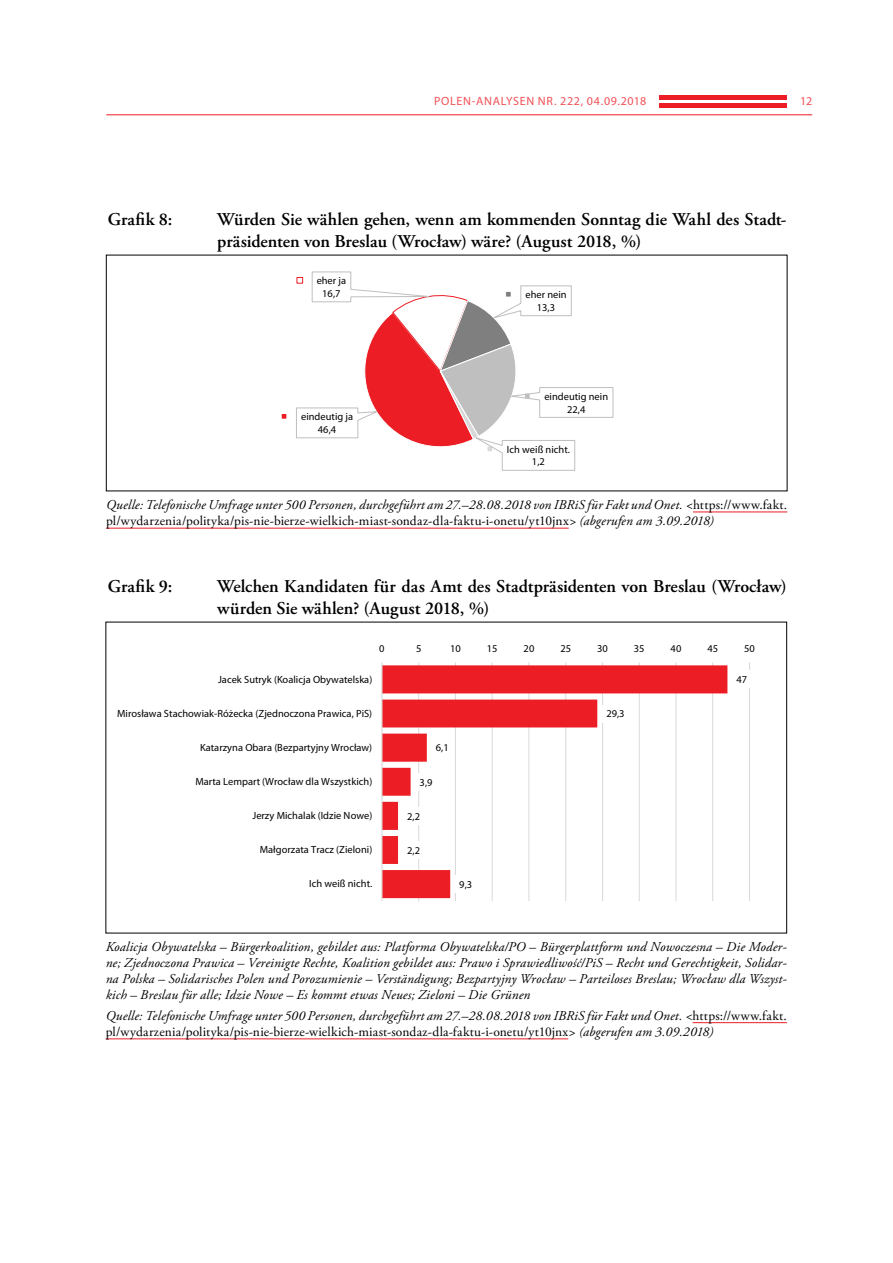
<style>
.page{position:relative;width:893px;height:1263px;background:#fff}
.page>*{position:absolute;margin:0;border:0;box-sizing:border-box;transform-origin:0 0}
.t1{font:600 18px/21.6px "Adobe Garamond Pro";color:#000}
.t2{font:italic 13.5px/16.2px "Adobe Garamond Pro";letter-spacing:.01em;color:#000}
.t3{font:12px "Myriad Pro";letter-spacing:.055em;color:#f05156}
.t4{font:10.5px/12.6px "Myriad Pro";color:#000;text-align:center}
.s1{font-style:normal}
</style>
<div class="page">
<div style="left:659px;top:103px;width:128px;height:5px;background:#ec1d24"></div>
<hr style="left:659px;top:96px;width:128px;height:4px;background:#ec1d24">
<hr style="left:106px;top:114px;width:706px;height:1px;background:#ec1d24">
<svg style="left:281px;top:414px;width:6px;height:5px"></svg>
<svg style="left:296px;top:272px;width:317px;height:199px"></svg>
<hr style="left:693px;top:512px;width:94px;height:1px;background:#ec1d24">
<hr style="left:106px;top:528px;width:463px;height:1px;background:#ec1d24">
<hr style="left:418px;top:662px;width:1px;height:239px;background:#d9d9d9">
<hr style="left:455px;top:662px;width:1px;height:239px;background:#d9d9d9">
<hr style="left:492px;top:662px;width:1px;height:239px;background:#d9d9d9">
<hr style="left:529px;top:662px;width:1px;height:239px;background:#d9d9d9">
<hr style="left:565px;top:662px;width:1px;height:239px;background:#d9d9d9">
<hr style="left:602px;top:662px;width:1px;height:239px;background:#d9d9d9">
<hr style="left:639px;top:662px;width:1px;height:239px;background:#d9d9d9">
<hr style="left:676px;top:662px;width:1px;height:239px;background:#d9d9d9">
<hr style="left:712px;top:662px;width:1px;height:239px;background:#d9d9d9">
<hr style="left:749px;top:662px;width:1px;height:239px;background:#d9d9d9">
<svg style="left:382px;top:665px;width:345px;height:233px"></svg>
<hr style="left:381px;top:662px;width:1px;height:239px;background:#d9d9d9">
<div style="left:732px;top:671px;width:20px;height:17px;background:#fff"></div>
<div style="left:602px;top:705px;width:27px;height:17px;background:#fff"></div>
<div style="left:431px;top:739px;width:22px;height:17px;background:#fff"></div>
<div style="left:415px;top:773px;width:22px;height:17px;background:#fff"></div>
<div style="left:403px;top:807px;width:22px;height:17px;background:#fff"></div>
<div style="left:403px;top:841px;width:22px;height:17px;background:#fff"></div>
<div style="left:455px;top:875px;width:22px;height:18px;background:#fff"></div>
<hr style="left:693px;top:1022px;width:94px;height:1px;background:#ec1d24">
<hr style="left:106px;top:1038px;width:462px;height:1px;background:#ec1d24">
<p class="t3" style="left:434px;top:94px;width:214px">POLEN-ANALYSEN NR. 222, 04.09.2018</p>
<p class="t3" style="left:800px;top:94px;width:14px">12</p>
<h1 class="t1" style="left:108px;top:209px;width:66px">Grafik 8:</h1>
<h1 class="t1" style="left:217px;top:209px;width:571px">Würden Sie wählen gehen, wenn am kommenden Sonntag die Wahl des Stadt&shy;präsidenten von Breslau (Wrocław) wäre? (August 2018, %)</h1>
<p class="t4" style="left:317px;top:274px;width:31px">eher ja<br>16,7</p>
<p class="t4" style="left:525px;top:288px;width:43px">eher nein<br>13,3</p>
<p class="t4" style="left:544px;top:390px;width:65px">eindeutig nein<br>22,4</p>
<p class="t4" style="left:507px;top:443px;width:65px">Ich weiß nicht.<br>1,2</p>
<p class="t2" style="left:106px;top:497px;width:683px">Quelle: Telefonische Umfrage unter 500 Personen, durchgeführt am 27.–28.08.2018 von IBRiS für Fakt und Onet. &lt;<span class="s1">https://www.fakt. pl/wydarzenia/polityka/pis-nie-bierze-wielkich-miast-sondaz-dla-faktu-i-onetu/yt10jnx</span>&gt; (abgerufen am 3.09.2018)</p>
<p class="t4" style="left:301px;top:410px;width:54px">eindeutig ja<br>46,4</p>
<h1 class="t1" style="left:108px;top:576px;width:66px">Grafik 9:</h1>
<h1 class="t1" style="left:217px;top:576px;width:571px">Welchen Kandidaten für das Amt des Stadtpräsidenten von Breslau (Wrocław) würden Sie wählen? (August 2018, %)</h1>
<p class="t4" style="left:379px;top:642px;width:7px">0</p>
<p class="t4" style="left:416px;top:642px;width:7px">5</p>
<p class="t4" style="left:450px;top:642px;width:12px">10</p>
<p class="t4" style="left:487px;top:642px;width:12px">15</p>
<p class="t4" style="left:524px;top:642px;width:12px">20</p>
<p class="t4" style="left:560px;top:642px;width:12px">25</p>
<p class="t4" style="left:597px;top:642px;width:12px">30</p>
<p class="t4" style="left:634px;top:642px;width:12px">35</p>
<p class="t4" style="left:671px;top:642px;width:12px">40</p>
<p class="t4" style="left:707px;top:642px;width:12px">45</p>
<p class="t4" style="left:744px;top:642px;width:12px">50</p>
<p class="t4" style="left:218px;top:673px;width:156px">Jacek Sutryk (Koalicja Obywatelska)</p>
<p class="t4" style="left:117px;top:707px;width:257px">Mirosława Stachowiak-Różecka (Zjednoczona Prawica, PiS)</p>
<p class="t4" style="left:200px;top:741px;width:174px">Katarzyna Obara (Bezpartyjny Wrocław)</p>
<p class="t4" style="left:195px;top:775px;width:178px">Marta Lempart (Wrocław dla Wszystkich)</p>
<p class="t4" style="left:252px;top:809px;width:121px">Jerzy Michalak (Idzie Nowe)</p>
<p class="t4" style="left:260px;top:843px;width:114px">Małgorzata Tracz (Zieloni)</p>
<p class="t4" style="left:309px;top:877px;width:65px">Ich weiß nicht.</p>
<p class="t4" style="left:436px;top:741px;width:14px">6,1</p>
<p class="t4" style="left:420px;top:775px;width:14px">3,9</p>
<p class="t4" style="left:407px;top:810px;width:14px">2,2</p>
<p class="t4" style="left:407px;top:844px;width:14px">2,2</p>
<p class="t4" style="left:459px;top:878px;width:14px">9,3</p>
<p class="t4" style="left:606px;top:707px;width:20px">29,3</p>
<p class="t4" style="left:736px;top:673px;width:12px">47</p>
<p class="t2" style="left:106px;top:938px;width:683px;text-align:justify">Koalicja Obywatelska – Bürgerkoalition, gebildet aus: Platforma Obywatelska/PO – Bürgerplattform und Nowoczesna – Die Moder&shy;ne; Zjednoczona Prawica – Vereinigte Rechte, Koalition gebildet aus: Prawo i Sprawiedliwość/PiS – Recht und Gerechtigkeit, Solidar&shy;na Polska – Solidarisches Polen und Porozumienie – Verständigung; Bezpartyjny Wrocław – Parteiloses Breslau; Wrocław dla Wszyst&shy;kich – Breslau für alle; Idzie Nowe – Es kommt etwas Neues; Zieloni – Die Grünen</p>
<p class="t2" style="left:106px;top:1008px;width:683px">Quelle: Telefonische Umfrage unter 500 Personen, durchgeführt am 27.–28.08.2018 von IBRiS für Fakt und Onet. &lt;<span class="s1">https://www.fakt. pl/wydarzenia/polityka/pis-nie-bierze-wielkich-miast-sondaz-dla-faktu-i-onetu/yt10jnx</span>&gt; (abgerufen am 3.09.2018)</p>
</div>
